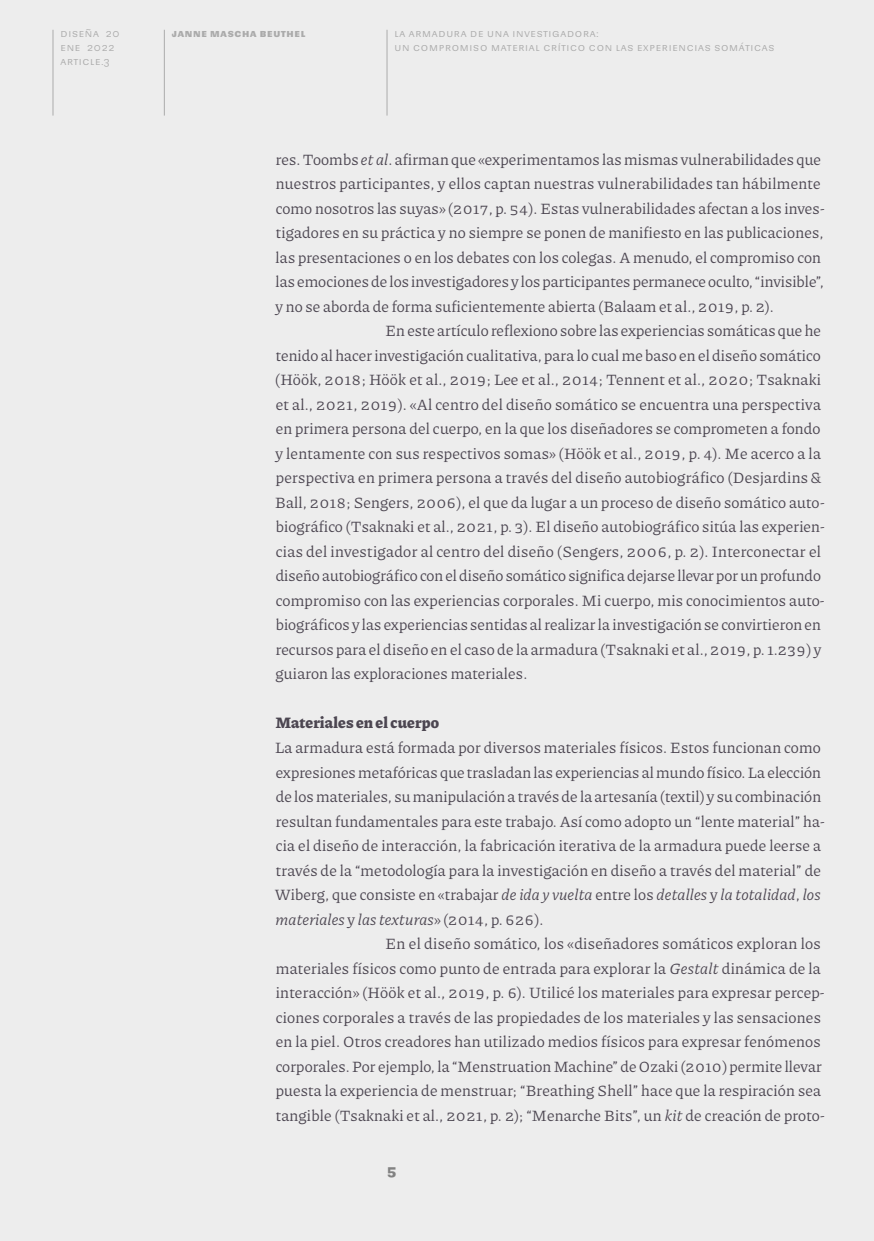
<style>
.page{position:relative;width:874px;height:1241px;background:#fff}
.page>*{position:absolute;margin:0;border:0;box-sizing:border-box;transform-origin:0 0}
.Texto_con_sangría{font:15.75px/24.5px "Piazzolla";letter-spacing:.01em;color:#4c4651}
.Texto_sin_sangría{font:15.75px/24.5px "Piazzolla";letter-spacing:.01em;color:#4c4651}
.Subtítulo_2{font:800 15.75px "Piazzolla";letter-spacing:.01em;color:#4c4651}
.t1{font:700 14px "Sudamerican Grotesk";color:#828282}
.t2{font:10.5px/14px "Sudamerican Grotesk";letter-spacing:.07em;color:#ababab}
.t3{font:700 10.5px "Sudamerican Grotesk";letter-spacing:.07em;color:#ababab}
.s1{font-style:italic}
</style>
<div class="page">
<div style="left:0;top:0;width:873px;height:1240px;background:#ededed"></div>
<hr style="left:52px;top:30px;width:1px;height:85px;background:#ababab">
<hr style="left:164px;top:30px;width:1px;height:85px;background:#ababab">
<hr style="left:386px;top:30px;width:1px;height:85px;background:#ababab">
<p class="t2" style="left:60px;top:26px;width:61px">Diseña 20 ene 2022 article.3</p>
<p class="t3" style="left:172px;top:24px;width:135px">Janne Mascha Beuthel</p>
<p class="t2" style="left:394px;top:26px;width:381px">La armadura de una investigadora:<br>un compromiso material crítico con las experiencias somáticas</p>
<p class="Texto_sin_sangría" style="left:275px;top:146px;width:550px">res. Toombs <span class="s1">et al</span>. afirman que «experimentamos las mismas vulnerabilidades que nuestros participantes, y ellos captan nuestras vulnerabilidades tan hábilmente como nosotros las suyas» (2017, p. 54). Estas vulnerabilidades afectan a los inves&shy;tigadores en su práctica y no siempre se ponen de manifiesto en las publicaciones, las presentaciones o en los debates con los colegas. A menudo, el compromiso con las emociones de los investigadores y los participantes permanece oculto, “invisible”, y no se aborda de forma suficientemente abierta (Balaam et al., 2019, p. 2).</p>
<p class="Texto_con_sangría" style="left:275px;top:318px;width:550px;text-indent:110px">En este artículo reflexiono sobre las experiencias somáticas que he tenido al hacer investigación cualitativa, para lo cual me baso en el diseño somático (Höök, 2018; Höök et al., 2019; Lee et al., 2014; Tennent et al., 2020; Tsaknaki et al., 2021, 2019). «Al centro del diseño somático se encuentra una perspectiva en primera persona del cuerpo, en la que los diseñadores se comprometen a fondo y lentamente con sus respectivos somas» (Höök et al., 2019, p. 4). Me acerco a la perspectiva en primera persona a través del diseño autobiográfico (Desjardins &amp; Ball, 2018; Sengers, 2006), el que da lugar a un proceso de diseño somático auto&shy;biográfico (Tsaknaki et al., 2021, p. 3). El diseño autobiográfico sitúa las experien&shy;cias del investigador al centro del diseño (Sengers, 2006, p. 2). Interconectar el diseño autobiográfico con el diseño somático significa dejarse llevar por un profundo compromiso con las experiencias corporales. Mi cuerpo, mis conocimientos auto&shy;biográficos y las experiencias sentidas al realizar la investigación se convirtieron en recursos para el diseño en el caso de la armadura (Tsaknaki et al., 2019, p. 1.239) y guiaron las exploraciones materiales.</p>
<p class="Subtítulo_2" style="left:275px;top:711px;width:165px">Materiales en el cuerpo</p>
<p class="Texto_sin_sangría" style="left:274px;top:734px;width:551px">La armadura está formada por diversos materiales físicos. Estos funcionan como expresiones metafóricas que trasladan las experiencias al mundo físico. La elección de los materiales, su manipulación a través de la artesanía (textil) y su combinación resultan fundamentales para este trabajo. Así como adopto un “lente material” ha&shy;cia el diseño de interacción, la fabricación iterativa de la armadura puede leerse a través de la “metodología para la investigación en diseño a través del material” de Wiberg, que consiste en «trabajar <span class="s1">de ida y vuelta</span> entre los <span class="s1">detalles</span> y <span class="s1">la totalidad</span>, <span class="s1">los materiales</span> y <span class="s1">las texturas</span>» (2014, p. 626).</p>
<p class="Texto_con_sangría" style="left:275px;top:930px;width:550px;text-indent:110px">En el diseño somático, los «diseñadores somáticos exploran los materiales físicos como punto de entrada para explorar la <span class="s1">Gestalt</span> dinámica de la interacción» (Höök et al., 2019, p. 6). Utilicé los materiales para expresar percep&shy;ciones corporales a través de las propiedades de los materiales y las sensaciones en la piel. Otros creadores han utilizado medios físicos para expresar fenómenos corporales. Por ejemplo, la “Menstruation Machine” de Ozaki (2010) permite llevar puesta la experiencia de menstruar; “Breathing Shell” hace que la respiración sea tangible (Tsaknaki et al., 2021, p. 2); “Menarche Bits”, un <span class="s1">kit</span> de creación de proto-</p>
<p class="t1" style="left:386px;top:1158px;width:12px">5</p>
</div>
